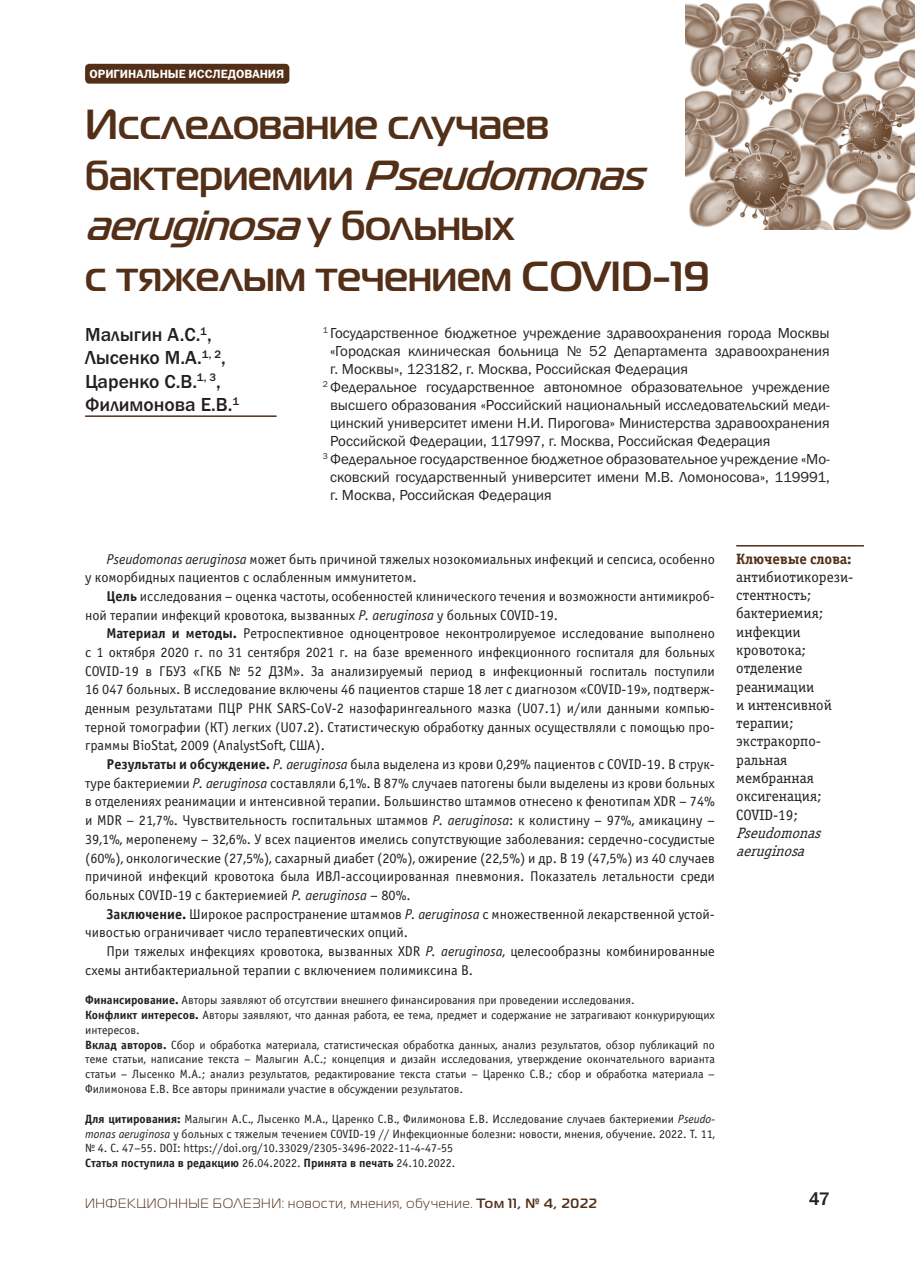
<style>
.page{position:relative;width:915px;height:1276px;background:#fff}
.page>*{position:absolute;margin:0;border:0;box-sizing:border-box;transform-origin:0 0}
.t1{font:700 42px/50.4px "Magistral C";color:#532f18}
.t2{font:500 19.5px/23.4px "Franklin Gothic";color:#231f20}
.t3{font:500 18.75px "Franklin Gothic";color:#231f20}
.t4{font:15px "Franklin Gothic";color:#231f20}
.t5{font:15px/18.3px "Officina Serif C";color:#231f20}
.t6{font:italic 15px/18.3px "Officina Serif C";color:#231f20}
.t7{font:15px "Officina Serif Bold C";letter-spacing:-.01em;color:#532f18}
.t8{font:14.25px/18.8px "Officina Sans C";color:#231f20}
.t9{font:13.5px "Magistral C";letter-spacing:.055em;color:#532f18}
.t10{font:12px/14.9px "Officina Sans C";color:#231f20}
.t11{font:12px "Franklin Gothic Demi C";color:#fff}
.s1{font-style:italic}
.s2{font-weight:700}
</style>
<div class="page">
<div style="left:85px;top:64px;width:204px;height:20px;background:#532f18;border-radius:4px"></div>
<img style="left:685px;top:0;width:229px;height:230px">
<hr style="left:85px;top:415px;width:191px;height:2px;background:#532f18">
<hr style="left:736px;top:545px;width:127px;height:1px;background:#532f18">
<p class="t11" style="left:89px;top:70px;width:196px">ОРИГИНАЛЬНЫЕ ИССЛЕДОВАНИЯ</p>
<h1 class="t1" style="left:85px;top:103px;width:625px">Исследование случаев бактериемии <span class="s1">Pseudomonas aeruginosa</span> у б о л ь н ы х<br>с тяжелым течением COVID-19</h1>
<h2 class="t2" style="left:85px;top:324px;width:155px">Малыгин А.С.<sup>1</sup>,<br>Лысенко М.А.<sup>1,</sup> <sup>2</sup>,<br>Царенко С.В.<sup>1,</sup> <sup>3</sup>,<br>Филимонова Е.В.<sup>1</sup></h2>
<p class="t4" style="left:323px;top:327px;width:508px"><sup>1</sup> Государственное бюджетное учреждение здравоохранения города Москвы</p>
<p class="t4" style="left:330px;top:345px;width:501px">«Городская клиническая больница № 52 Департамента здравоохранения</p>
<p class="t4" style="left:330px;top:363px;width:359px">г. Москвы», 123182, г. Москва, Российская Федерация</p>
<p class="t4" style="left:323px;top:381px;width:508px"><sup>2</sup> Федеральное государственное автономное образовательное учреждение</p>
<p class="t4" style="left:330px;top:399px;width:501px">высшего образования «Российский национальный исследовательский меди-</p>
<p class="t4" style="left:330px;top:417px;width:501px">цинский университет имени Н.И. Пирогова» Министерства здравоохранения</p>
<p class="t4" style="left:330px;top:435px;width:441px">Российской Федерации, 117997, г. Москва, Российская Федерация</p>
<p class="t4" style="left:323px;top:453px;width:508px"><sup>3</sup> Федеральное государственное бюджетное образовательное учреждение «Мо-</p>
<p class="t4" style="left:330px;top:471px;width:501px">сковский государственный университет имени М.В. Ломоносова», 119991,</p>
<p class="t4" style="left:330px;top:489px;width:223px">г. Москва, Российская Федерация</p>
<p class="t8" style="left:85px;top:550px;width:631px;text-indent:21px"><span class="s1">Pseudomonas aeruginosa</span> может быть причиной тяжелых нозокомиальных инфекций и сепсиса, особенно у коморбидных пациентов с ослабленным иммунитетом.</p>
<p class="t8" style="left:85px;top:588px;width:631px;text-indent:21px"><span class="s2">Цель</span> исследования – оценка частоты, особенностей клинического течения и возможности антимикроб&shy;ной терапии инфекций кровотока, вызванных <span class="s1">P. aeruginosa</span> у больных COVID-19.</p>
<p class="t8" style="left:85px;top:625px;width:631px;text-align:justify;text-indent:21px"><span class="s2">Материал и методы.</span> Ретроспективное одноцентровое неконтролируемое исследование выполнено с 1 октября 2020 г. по 31 сентября 2021 г. на базе временного инфекционного госпиталя для больных COVID-19 в ГБУЗ «ГКБ № 52 ДЗМ». За анализируемый период в инфекционный госпиталь поступили 16 047 больных. В исследование включены 46 пациентов старше 18 лет с диагнозом «COVID-19», подтверж&shy;денным результатами ПЦР РНК SARS-CoV-2 назофарингеального мазка (U07.1) и/или данными компью&shy;терной томографии (КТ) легких (U07.2). Статистическую обработку данных осуществляли с помощью про&shy;граммы BioStat, 2009 (AnalystSoft, США).</p>
<p class="t8" style="left:85px;top:756px;width:631px;text-align:justify;text-indent:21px"><span class="s2">Результаты и обсуждение.</span> <span class="s1">P. aeruginosa</span> была выделена из крови 0,29% пациентов с COVID-19. В струк&shy;туре бактериемии <span class="s1">P. aeruginosa</span> составляли 6,1%. В 87% случаев патогены были выделены из крови больных в отделениях реанимации и интенсивной терапии. Большинство штаммов отнесено к фенотипам XDR – 74% и MDR – 21,7%. Чувствительность госпитальных штаммов <span class="s1">P. aeruginosa</span>: к колистину – 97%, амикацину – 39,1%, меропенему – 32,6%. У всех пациентов имелись сопутствующие заболевания: сердечно-сосудистые (60%), онкологические (27,5%), сахарный диабет (20%), ожирение (22,5%) и др. В 19 (47,5%) из 40 случаев причиной инфекций кровотока была ИВЛ-ассоциированная пневмония. Показатель летальности среди больных COVID-19 c бактериемией <span class="s1">P. aeruginosa</span> – 80%.</p>
<p class="t8" style="left:85px;top:905px;width:631px;text-indent:21px"><span class="s2">Заключение.</span> Широкое распространение штаммов <span class="s1">P. aeruginosa</span> с множественной лекарственной устой&shy;чивостью ограничивает число терапевтических опций.</p>
<p class="t8" style="left:85px;top:943px;width:631px;text-indent:21px">При тяжелых инфекциях кровотока, вызванных XDR <span class="s1">P. aeruginosa</span>, целесообразны комбинированные схемы антибактериальной терапии с включением полимиксина В.</p>
<p class="t10" style="left:85px;top:994px;width:631px"><span class="s2">Финансирование.</span> Авторы заявляют об отсутствии внешнего финансирования при проведении исследования.<br><span class="s2">Конфликт интересов.</span> Авторы заявляют, что данная работа, ее тема, предмет и содержание не затрагивают конкурирующих интересов.<br><span class="s2">Вклад авторов.</span> Сбор и обработка материала, статистическая обработка данных, анализ результатов, обзор публикаций по теме статьи, написание текста – Малыгин А.С.; концепция и дизайн исследования, утверждение окончательного варианта статьи – Лысенко М.А.; анализ результатов, редактирование текста статьи – Царенко С.В.; сбор и обработка материала – Филимонова Е.В. Все авторы принимали участие в обсуждении результатов.</p>
<p class="t10" style="left:85px;top:1112px;width:631px"><span class="s2">Для цитирования:</span> Малыгин А.С., Лысенко М.А., Царенко С.В., Филимонова Е.В. Исследование случаев бактериемии <span class="s1">Pseudo&shy;monas aeruginosa</span> у больных с тяжелым течением COVID-19 // Инфекционные болезни: новости, мнения, обучение. 2022. Т. 11, № 4. С. 47–55. DOI: https://doi.org/10.33029/2305-3496-2022-11-4-47-55<br><span class="s2">Статья поступила в редакцию</span> 26.04.2022. <span class="s2">Принята в печать</span> 24.10.2022.</p>
<p class="t9" style="left:85px;top:1198px;width:513px">ИНФЕКЦИОННЫЕ БОЛЕЗНИ: новости, мнения, обучение. <span class="s2">Том 11, № 4, 2022</span></p>
<p class="t7" style="left:736px;top:553px;width:117px">Ключевые слова:</p>
<p class="t5" style="left:736px;top:569px;width:119px">антибиотикорези&shy;стентность; бактериемия; инфекции кровотока; отделение реанимации<br>и интенсивной терапии; экстракорпо&shy;ральная мембранная оксигенация;<br>COVID-19;</p>
<p class="t6" style="left:736px;top:825px;width:89px">Pseudomonas aeruginosa</p>
<h3 class="t3" style="left:808px;top:1192px;width:22px">47</h3>
</div>
